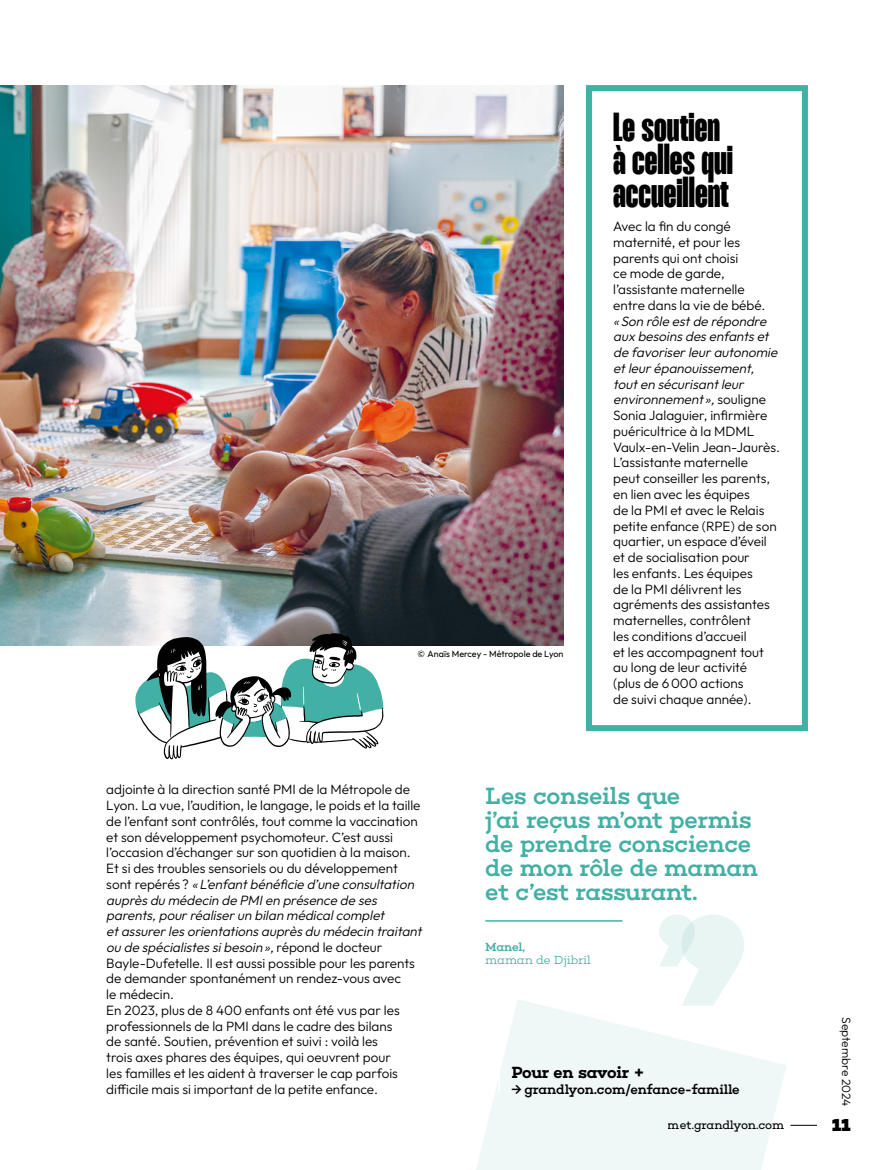
<style>
.page{position:relative;width:893px;height:1170px;background:#fff}
.page>*{position:absolute;margin:0;border:0;box-sizing:border-box;transform-origin:0 0}
.meT_TITRES-DE-PARAGRAPHE{font:900 40.5px/33px "Mango Grotesque";color:#000}
.Y_meT_exergue{font:500 24px/24px "Choplin";letter-spacing:-.02em;color:#42b0a4}
.t1{font:900 18px "Choplin";color:#000}
.Y_meT_infos-pratiques-gen-01{font:600 16.5px "Choplin";letter-spacing:-.015em;color:#000}
.meT_COURANT{font:300 13.5px/15.8px "Outfit";color:#000}
.meT_COURANT-sans-espace-apres{font:300 13.5px/15.8px "Outfit";color:#000}
.meT_COURANT-sans-espace-apres-2{font:italic 300 13.5px/15.8px "Outfit";color:#000}
.t2{font:500 13.5px "Choplin";letter-spacing:-.02em;color:#000}
.t3{font:12px "Choplin";letter-spacing:-.02em;color:#000}
.Y_meT_exergue-nom-compl{font:300 12px "Choplin";letter-spacing:-.02em;color:#42b0a4}
.t4{font:300 12px "Outfit";color:#000}
.Y_meT_exergue-nom{font:500 12px "Choplin";letter-spacing:-.025em;color:#42b0a4}
.t5{font:9px "Outfit";color:#000}
.s1{font-style:italic}
.s2{font-style:normal}
</style>
<div class="page">
<svg style="left:476px;top:1000px;width:310px;height:169px;fill:#f0f8f7"></svg>
<hr style="left:498px;top:1066px;width:2px;height:27px;background:#fff">
<div style="left:586px;top:85px;width:222px;height:646px;border:6px solid #42b0a4"></div>
<img style="left:0;top:85px;width:563px;height:560px">
<hr style="left:485px;top:920px;width:137px;height:1px;background:#42b0a4">
<svg style="left:659px;top:914px;width:85px;height:91px"></svg>
<svg style="left:135px;top:633px;width:249px;height:126px"></svg>
<svg style="left:790px;top:1124px;width:27px;height:1px"></svg>
<p class="t5" style="left:417px;top:648px;width:147px">© Anaïs Mercey - Métropole de Lyon</p>
<h4 class="meT_TITRES-DE-PARAGRAPHE" style="left:613px;top:110px;width:121px">Le soutien à celles qui accueillent</h4>
<p class="meT_COURANT" style="left:613px;top:219px;width:169px">Avec la fin du congé maternité, et pour les parents qui ont choisi<br>ce mode de garde, l’assistante maternelle<br>entre dans la vie de bébé. <span class="s1">«Son rôle estde répondre aux besoinsdesenfantset de favoriserleurautonomie etleurépanouissement, touten sécurisantleur environnement »,</span>s o u l i g n e<br>Sonia Jalaguier, infirmière puéricultrice à la MDML<br>Vaulx-en-Velin Jean-Jaurès.<br>L’assistante maternelle<br>peut conseiller les parents, en lien avec les équipes<br>de la PMI et avec le Relais petite enfance (RPE) de son quartier, un espace d’éveil et de socialisation pour<br>les enfants. Les équipes<br>de la PMI délivrent les agréments des assistantes maternelles, contrôlent<br>les conditions d’accueil<br>et les accompagnent tout au long de leur activité<br>(plus de 6000 actions<br>de suivi chaque année).</p>
<p class="meT_COURANT-sans-espace-apres" style="left:106px;top:781px;width:316px">adjointe à la direction santé PMI de la Métropole de Lyon. La vue, l’audition, le langage, le poids et la taille de l’enfant sont contrôlés, tout comme la vaccination et son développement psychomoteur. C’est aussi l’occasion d’échanger sur son quotidien à la maison.</p>
<p class="meT_COURANT-sans-espace-apres-2" style="left:106px;top:860px;width:320px"><span class="s2">Et si des troubles sensoriels ou du développement<br>s o n t re p é ré s ?</span> «L’enfantbénéficie d’une consultation auprèsdu médecin de PMIen présence de ses parents,pourréaliserun bilan médicalcomplet etassurerlesorientationsauprèsdu médecin traitant ou de spécialistessibesoin»,<span class="s2">ré p o n d l e d o c t e u r Bayle-Dufetelle. Il est aussi possible pour les parents de demander spontanément un rendez-vous avec<br>le médecin.</span></p>
<p class="meT_COURANT-sans-espace-apres" style="left:106px;top:1002px;width:295px">En 2023, plus de 8 400 enfants ont été vus par les</p>
<p class="meT_COURANT-sans-espace-apres" style="left:106px;top:1018px;width:293px">professionnels de la PMI dans le cadre des bilans de santé. Soutien, prévention et suivi : voilà les trois axes phares des équipes, qui oeuvrent pour les familles et les aident à traverser le cap parfois difficile mais si important de la petite enfance.</p>
<h5 class="Y_meT_exergue" style="left:485px;top:783px;width:274px">Les conseils que<br>j’ai reçus m’ont permis de prendre conscience de mon rôle de maman et c’est rassurant.</h5>
<p class="Y_meT_exergue-nom" style="left:485px;top:939px;width:41px">Manel,</p>
<p class="Y_meT_exergue-nom-compl" style="left:485px;top:953px;width:107px">maman de Djibril</p>
<h5 class="Y_meT_infos-pratiques-gen-01" style="left:511px;top:1062px;width:135px">Pour en savoir +</h5>
<p class="t2" style="left:511px;top:1080px;width:230px">→ grandlyon.com/enfance-famille</p>
<p class="t3" style="left:668px;top:1118px;width:118px">met.grandlyon.com</p>
<p class="t4" style="left:854px;top:1017px;width:91px;rotate:90deg">Septembre 2024</p>
<h3 class="t1" style="left:831px;top:1114px;width:20px">11</h3>
</div>
